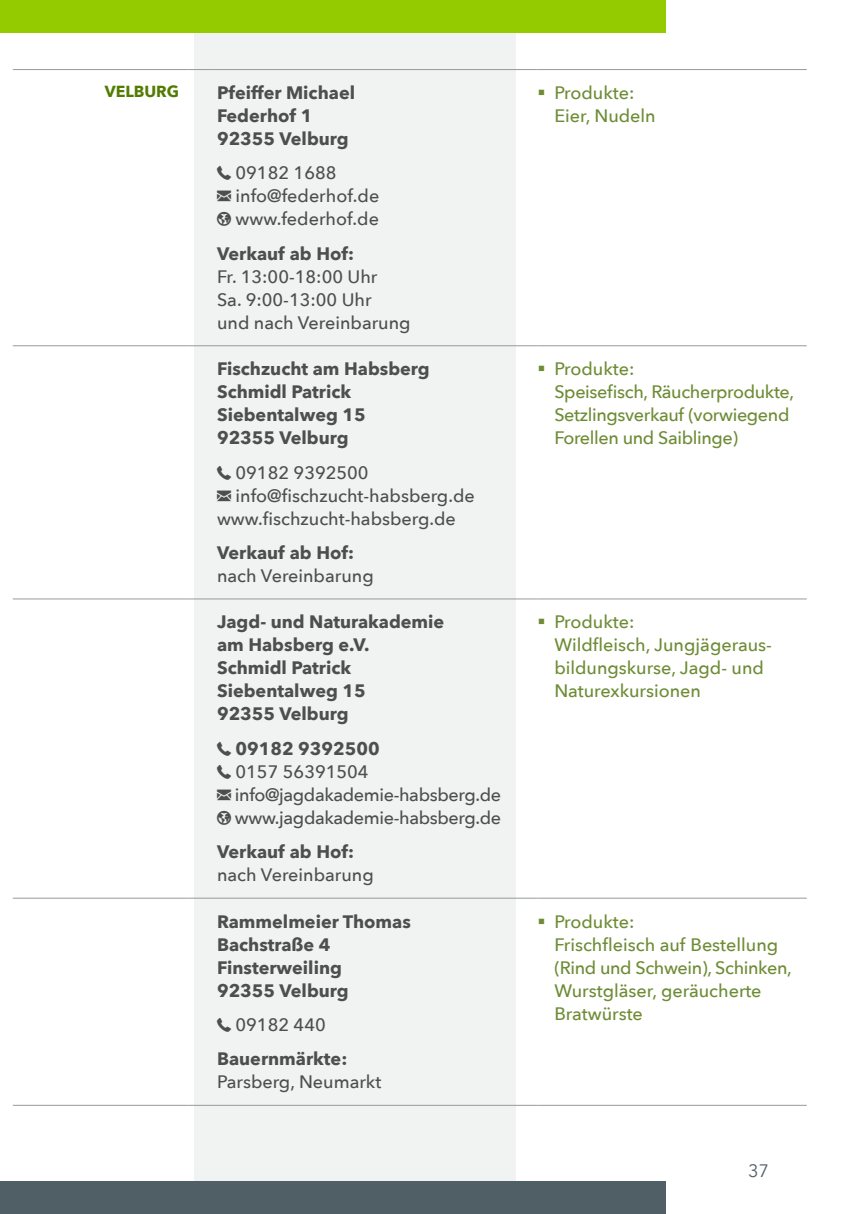
<style>
.page{position:relative;width:862px;height:1214px;background:#fff}
.page>*{position:absolute;margin:0;border:0;box-sizing:border-box;transform-origin:0 0}
.t1{font:700 18px/23px "Avenir Next";color:#4d4f4e}
.t2{font:500 18px/23px "Avenir Next";color:#4d4f4e}
.t3{font:500 18px/23px "Avenir Next";color:#6e8c35}
.t4{font:500 18px/23px "Avenir Next";letter-spacing:-.02em;color:#6e8c35}
.t5{font:500 18px/23px "Avenir Next";letter-spacing:-.02em;color:#4d4f4e}
.t6{font:18px "Avenir Next";color:#505f65}
.t7{font:700 16px "Avenir Next";color:#527c00}
</style>
<div class="page">
<div style="left:194px;top:6px;width:322px;height:1187px;background:#f1f2f2"></div>
<div style="left:11px;top:0;width:655px;height:32px;background:#93ca00"></div>
<div style="left:0;top:0;width:11px;height:32px;background:#93ca00"></div>
<div style="left:11px;top:1181px;width:655px;height:32px;background:#505f65"></div>
<div style="left:0;top:1181px;width:11px;height:32px;background:#505f65"></div>
<hr style="left:13px;top:69px;width:174px;height:1px;background:#979998">
<svg style="left:187px;top:69px;width:22px;height:1px"></svg>
<hr style="left:209px;top:69px;width:310px;height:1px;background:#979998">
<svg style="left:519px;top:69px;width:18px;height:1px"></svg>
<hr style="left:537px;top:69px;width:270px;height:1px;background:#979998">
<hr style="left:13px;top:345px;width:174px;height:1px;background:#979998">
<svg style="left:187px;top:345px;width:22px;height:1px"></svg>
<hr style="left:209px;top:345px;width:310px;height:1px;background:#979998">
<svg style="left:519px;top:345px;width:18px;height:1px"></svg>
<hr style="left:537px;top:345px;width:270px;height:1px;background:#979998">
<hr style="left:13px;top:598px;width:174px;height:1px;background:#979998">
<svg style="left:187px;top:598px;width:22px;height:1px"></svg>
<hr style="left:209px;top:598px;width:310px;height:1px;background:#979998">
<svg style="left:519px;top:598px;width:18px;height:1px"></svg>
<hr style="left:537px;top:598px;width:270px;height:1px;background:#979998">
<hr style="left:13px;top:897px;width:174px;height:1px;background:#979998">
<svg style="left:187px;top:897px;width:22px;height:1px"></svg>
<hr style="left:209px;top:897px;width:310px;height:1px;background:#979998">
<svg style="left:519px;top:897px;width:18px;height:1px"></svg>
<hr style="left:537px;top:897px;width:270px;height:1px;background:#979998">
<hr style="left:13px;top:1104px;width:174px;height:1px;background:#979998">
<svg style="left:187px;top:1104px;width:22px;height:1px"></svg>
<hr style="left:209px;top:1104px;width:310px;height:1px;background:#979998">
<svg style="left:519px;top:1104px;width:18px;height:1px"></svg>
<hr style="left:537px;top:1104px;width:270px;height:1px;background:#979998">
<p class="t7" style="left:105px;top:77px;width:76px">VELBURG</p>
<p class="t1" style="left:217px;top:81px;width:140px">Pfeiffer Michael<br>Federhof 1<br>92355 Velburg</p>
<p class="t2" style="left:235px;top:161px;width:145px">09182 1688 info@federhof.de www.federhof.de</p>
<p class="t1" style="left:217px;top:241px;width:138px">Verkauf ab Hof:</p>
<p class="t2" style="left:217px;top:264px;width:195px">Fr. 13:00-18:00 Uhr<br>Sa. 9:00-13:00 Uhr<br>und nach Vereinbarung</p>
<p class="t1" style="left:217px;top:357px;width:214px">Fischzucht am Habsberg<br>Schmidl Patrick<br>Siebentalweg 15<br>92355 Velburg</p>
<p class="t2" style="left:235px;top:460px;width:135px">09182 9392500</p>
<p class="t2" style="left:235px;top:483px;width:241px">info@fischzucht-habsberg.de</p>
<p class="t2" style="left:217px;top:506px;width:240px">www.fischzucht-habsberg.de</p>
<p class="t1" style="left:217px;top:541px;width:138px">Verkauf ab Hof:</p>
<p class="t2" style="left:217px;top:563px;width:158px">nach Vereinbarung</p>
<p class="t1" style="left:217px;top:610px;width:229px">Jagd- und Naturakademie am Habsberg e.V.<br>Schmidl Patrick<br>Siebentalweg 15<br>92355 Velburg</p>
<p class="t1" style="left:235px;top:736px;width:146px">09182 9392500</p>
<p class="t5" style="left:235px;top:759px;width:268px">0157 56391504 info@jagdakademie-habsberg.de www.jagdakademie-habsberg.de</p>
<p class="t1" style="left:217px;top:840px;width:138px">Verkauf ab Hof:</p>
<p class="t2" style="left:217px;top:862px;width:158px">nach Vereinbarung</p>
<p class="t1" style="left:217px;top:909px;width:195px">Rammelmeier Thomas<br>Bachstraße 4<br>Finsterweiling<br>92355 Velburg</p>
<p class="t2" style="left:235px;top:1012px;width:92px">09182 440</p>
<p class="t1" style="left:217px;top:1047px;width:132px">Bauernmärkte:</p>
<p class="t2" style="left:217px;top:1069px;width:166px">Parsberg, Neumarkt</p>
<p class="t3" style="left:554px;top:81px;width:103px">Produkte:<br>Eier, Nudeln</p>
<p class="t4" style="left:554px;top:357px;width:241px">Produkte:<br>Speisefisch, Räucherprodukte,<br>Setzlingsverkauf (vorwiegend<br>Forellen und Saiblinge)</p>
<p class="t3" style="left:554px;top:610px;width:219px">Produkte:<br>Wildfleisch, Jungjägeraus&shy;bildungskurse, Jagd- und<br>Naturexkursionen</p>
<p class="t3" style="left:554px;top:909px;width:239px">Produkte:<br>Frischfleisch auf Bestellung (Rind und Schwein), Schinken,<br>Wurstgläser, geräucherte<br>Bratwürste</p>
<p class="t6" style="left:748px;top:1155px;width:22px">37</p>
</div>
